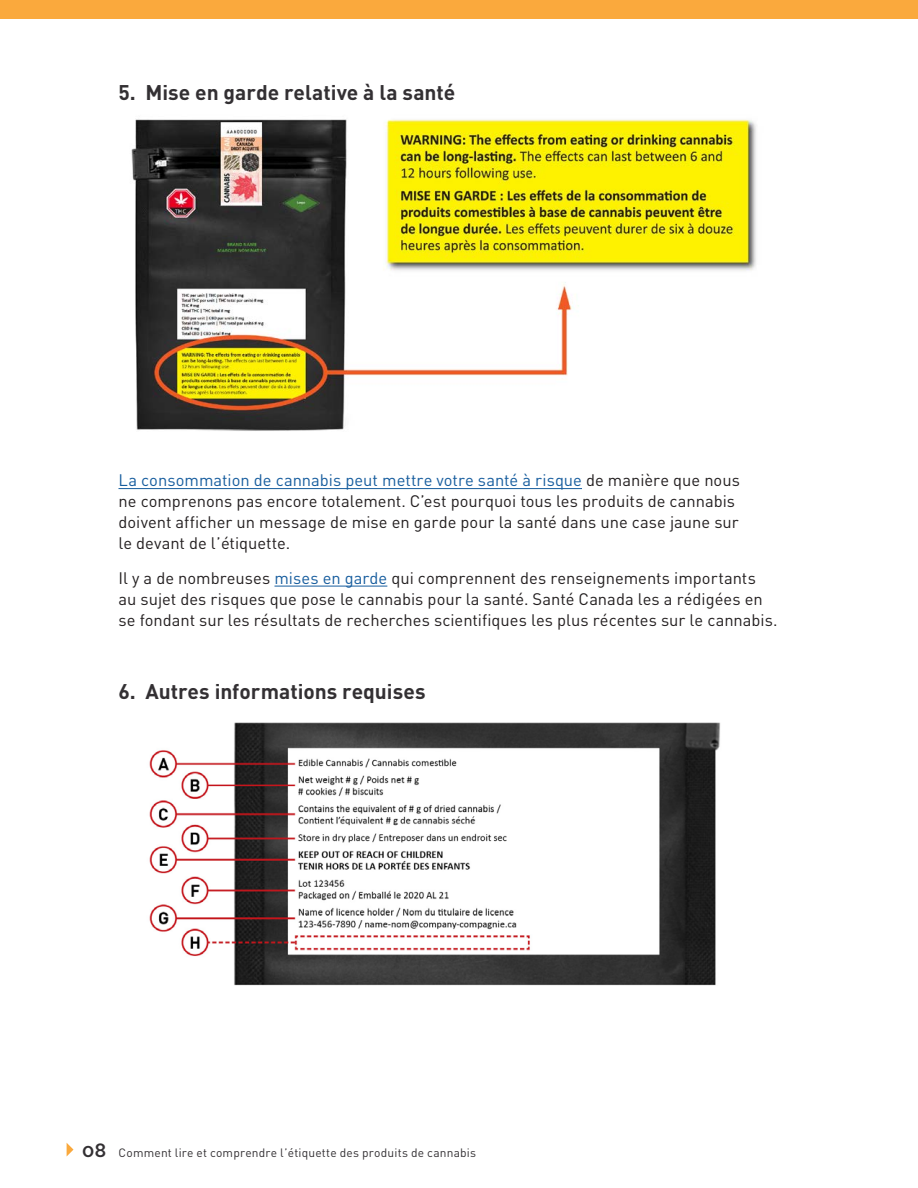
<style>
.page{position:relative;width:918px;height:1188px;background:#fff}
.page>*{position:absolute;margin:0;border:0;box-sizing:border-box;transform-origin:0 0}
.t1{font:700 21px "DINOT";color:#333033}
.Body{font:16.5px/21px "DINOT";color:#231f20}
.t2{font:12px "DINOT";letter-spacing:.015em;color:#333033}
.s1{color:#175d9e}
.s2{font-family:"Archer";font-weight:700;font-size:21px}
</style>
<div class="page">
<svg style="left:67px;top:1143px;width:7px;height:13px"></svg>
<div style="left:0;top:0;width:918px;height:19px;background:#faa93d"></div>
<hr style="left:118px;top:488px;width:464px;height:1px;background:#175d9e">
<hr style="left:274px;top:586px;width:113px;height:1px;background:#175d9e">
<img style="left:131px;top:119px;width:625px;height:312px">
<img style="left:149px;top:722px;width:572px;height:264px">
<p class="t1" style="left:118px;top:76px;width:338px">5. Mise en garde relative à la santé</p>
<p class="Body" style="left:118px;top:468px;width:623px"><span class="s1">La consommation de cannabis peut mettre votre santé à risque</span> de manière que nous ne comprenons pas encore totalement. C’est pourquoi tous les produits de cannabis doivent afficher un message de mise en garde pour la santé dans une case jaune sur le devant de l’étiquette.</p>
<p class="Body" style="left:118px;top:566px;width:661px">Il y a de nombreuses <span class="s1">mises en garde</span> qui comprennent des renseignements importants au sujet des risques que pose le cannabis pour la santé. Santé Canada les a rédigées en se fondant sur les résultats de recherches scientifiques les plus récentes sur le cannabis.</p>
<p class="t1" style="left:118px;top:675px;width:309px">6. Autres informations requises</p>
<p class="t2" style="left:82px;top:1143px;width:395px"><span class="s2">08</span> Comment lire et comprendre l’étiquette des produits de cannabis</p>
</div>
